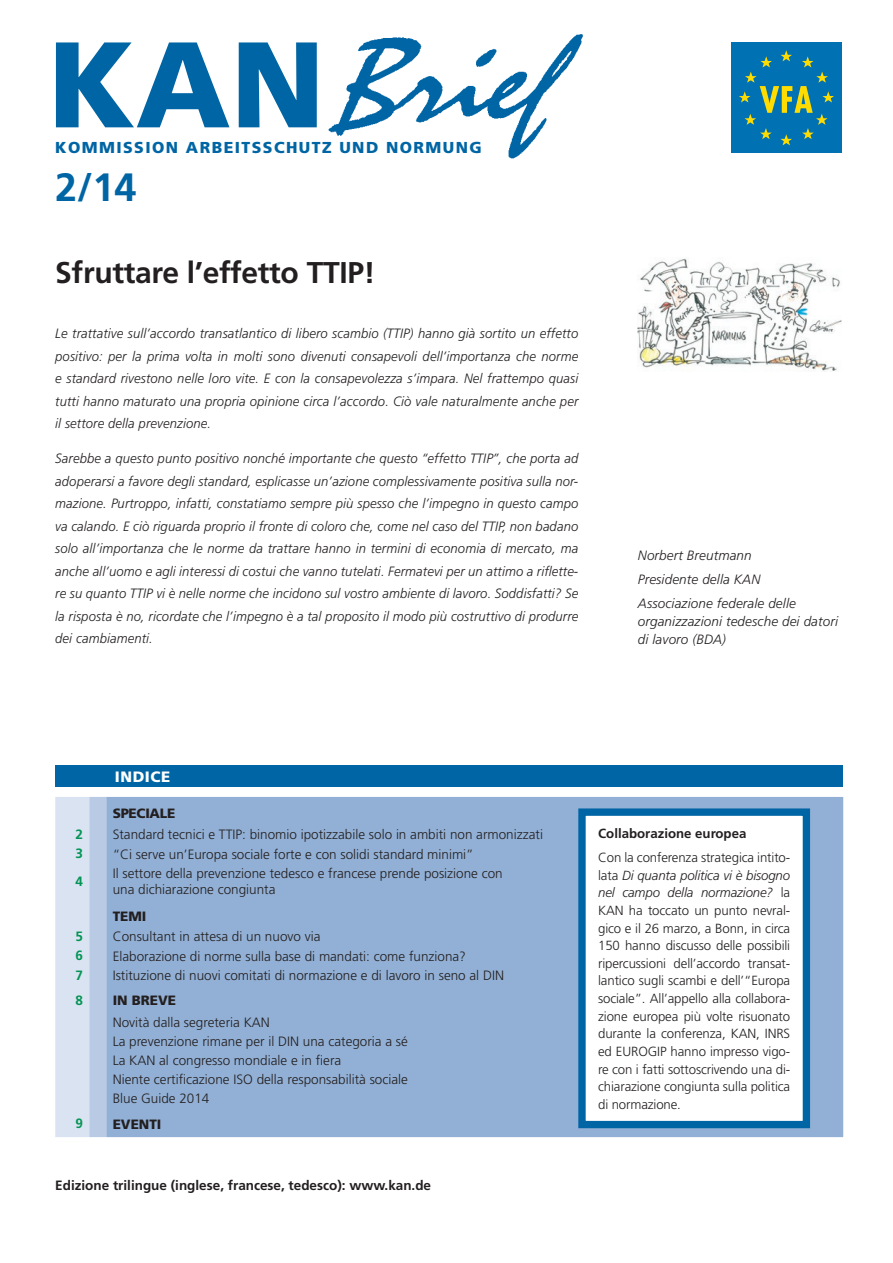
<style>
.page{position:relative;width:893px;height:1263px;background:#fff}
.page>*{position:absolute;margin:0;border:0;box-sizing:border-box;transform-origin:0 0}
.t1{font:900 121.65px "Frutiger";color:#0065a4}
.t2{font:700 39.45px "Frutiger";color:#0065a4}
.t3{font:700 30px "Frutiger";letter-spacing:-.01em;color:#231f20}
.t4{font:900 15.9px "Frutiger";letter-spacing:.09em;color:#0065a4}
.t5{font:900 15px "Frutiger";letter-spacing:.04em;color:#fff}
.t6{font:italic 300 13.5px/22.5px "Frutiger";letter-spacing:.01em;color:#231f20;text-align:justify}
.t7{font:300 13.5px/19.2px "Frutiger";color:#231f20}
.t8{font:700 13.5px "Frutiger";color:#231f20}
.t9{font:900 13.5px "Frutiger";color:#231f20}
.t10{font:900 13.5px "Frutiger";letter-spacing:-.02em;color:#231f20}
.t11{font:700 13.5px "Frutiger";color:#049455}
.t12{font:300 13.2px/17.7px "Frutiger";letter-spacing:-.01em;color:#231f20;text-align:justify}
.t13{font:700 13.2px "Frutiger";color:#231f20}
.s1{font-style:italic}
</style>
<div class="page">
<div style="left:731px;top:43px;width:111px;height:110px;background:#0071b3"></div>
<svg style="left:739px;top:50px;width:95px;height:95px"></svg>
<div style="left:55px;top:765px;width:788px;height:21px;background:#0065a4"></div>
<svg style="left:55px;top:797px;width:51px;height:340px;background:#cfdbec"></svg>
<div style="left:106px;top:797px;width:737px;height:340px;background:#92b0d5"></div>
<div style="left:582px;top:812px;width:224px;height:312px;background:#fff"></div>
<div style="left:578px;top:808px;width:232px;height:320px;border:7px solid #0065a4"></div>
<img style="left:328px;top:34px;width:255px;height:125px">
<img style="left:638px;top:258px;width:202px;height:113px">
<img style="left:808px;top:316px;width:34px;height:18px">
<h1 class="t1" style="left:48px;top:11px;width:278px">KAN</h1>
<p class="t4" style="left:55px;top:137px;width:428px">KOMMISSION ARBEITSSCHUTZ UND NORMUNG</p>
<h2 class="t2" style="left:55px;top:164px;width:83px">2/14</h2>
<h3 class="t3" style="left:55px;top:255px;width:322px">Sfruttare l’effetto TTIP!</h3>
<p class="t6" style="left:55px;top:322px;width:525px">Le trattative sull’accordo transatlantico di libero scambio (TTIP) hanno già sortito un effetto positivo: per la prima volta in molti sono divenuti consapevoli dell’importanza che norme e standard rivestono nelle loro vite. E con la consapevolezza s’impara. Nel frattempo quasi tutti hanno maturato una propria opinione circa l’accordo. Ciò vale naturalmente anche per il settore della prevenzione.</p>
<p class="t6" style="left:55px;top:447px;width:525px">Sarebbe a questo punto positivo nonché importante che questo “effetto TTIP”, che porta ad adoperarsi a favore degli standard, esplicasse un’azione complessivamente positiva sulla nor&shy;mazione. Purtroppo, infatti, constatiamo sempre più spesso che l’impegno in questo campo va calando. E ciò riguarda proprio il fronte di coloro che, come nel caso del TTIP, non badano solo all’importanza che le norme da trattare hanno in termini di economia di mercato, ma anche all’uomo e agli interessi di costui che vanno tutelati. Fermatevi per un attimo a riflette&shy;re su quanto TTIP vi è nelle norme che incidono sul vostro ambiente di lavoro. Soddisfatti? Se la risposta è no, ricordate che l’impegno è a tal proposito il modo più costruttivo di produrre dei cambiamenti.</p>
<p class="t6" style="left:638px;top:543px;width:160px;line-height:24.5px;text-align:left">Norbert Breutmann<br>Presidente della KAN<br>Associazione federale delle</p>
<p class="t6" style="left:638px;top:613px;width:202px;line-height:18px">organizzazioni tedesche dei datori di lavoro (BDA)</p>
<p class="t5" style="left:115px;top:767px;width:57px">INDICE</p>
<p class="t10" style="left:113px;top:805px;width:63px">SPECIALe</p>
<p class="t11" style="left:75px;top:826px;width:9px">2</p>
<p class="t7" style="left:113px;top:825px;width:432px">Standard tecnici e TTIP: binomio ipotizzabile solo in ambiti non armonizzati</p>
<p class="t11" style="left:75px;top:846px;width:9px">3</p>
<p class="t7" style="left:113px;top:844px;width:363px">“Ci serve un’Europa sociale forte e con solidi standard minimi”</p>
<p class="t11" style="left:75px;top:873px;width:9px">4</p>
<p class="t7" style="left:113px;top:865px;width:392px;line-height:16px">Il settore della prevenzione tedesco e francese prende posizione con una dichiarazione congiunta</p>
<p class="t9" style="left:113px;top:908px;width:35px">TEMI</p>
<p class="t11" style="left:75px;top:928px;width:9px">5</p>
<p class="t7" style="left:113px;top:927px;width:209px">Consultant in attesa di un nuovo via</p>
<p class="t11" style="left:75px;top:948px;width:9px">6</p>
<p class="t7" style="left:113px;top:946px;width:355px">Elaborazione di norme sulla base di mandati: come funziona?</p>
<p class="t11" style="left:75px;top:967px;width:9px">7</p>
<p class="t7" style="left:113px;top:965px;width:393px">Istituzione di nuovi comitati di normazione e di lavoro in seno al DIN</p>
<p class="t11" style="left:75px;top:992px;width:9px">8</p>
<p class="t9" style="left:113px;top:992px;width:65px">IN BREVE</p>
<p class="t7" style="left:113px;top:1012px;width:297px">Novità dalla segreteria KAN<br>La prevenzione rimane per il DIN una categoria a sé La KAN al congresso mondiale e in fiera<br>Niente certificazione ISO della responsabilità sociale Blue Guide 2014</p>
<p class="t11" style="left:75px;top:1116px;width:9px">9</p>
<p class="t9" style="left:113px;top:1116px;width:50px">EVENTI</p>
<p class="t8" style="left:55px;top:1177px;width:377px">Edizione trilingue (inglese, francese, tedesco): www.kan.de</p>
<p class="t13" style="left:598px;top:826px;width:150px">Collaborazione europea</p>
<p class="t12" style="left:598px;top:848px;width:194px">Con la conferenza strategica intito&shy;lata <span class="s1">Di quanta politica vi è bisogno nel campo della normazione?</span> la KAN ha toccato un punto nevral&shy;gico e il 26 marzo, a Bonn, in circa 150 hanno discusso delle possibili ripercussioni dell’accordo transat&shy;lantico sugli scambi e dell’“Europa sociale”. All’appello alla collabora&shy;zione europea più volte risuonato durante la conferenza, KAN, INRS ed EUROGIP hanno impresso vigo&shy;re con i fatti sottoscrivendo una di&shy;chiarazione congiunta sulla politica di normazione.</p>
</div>
